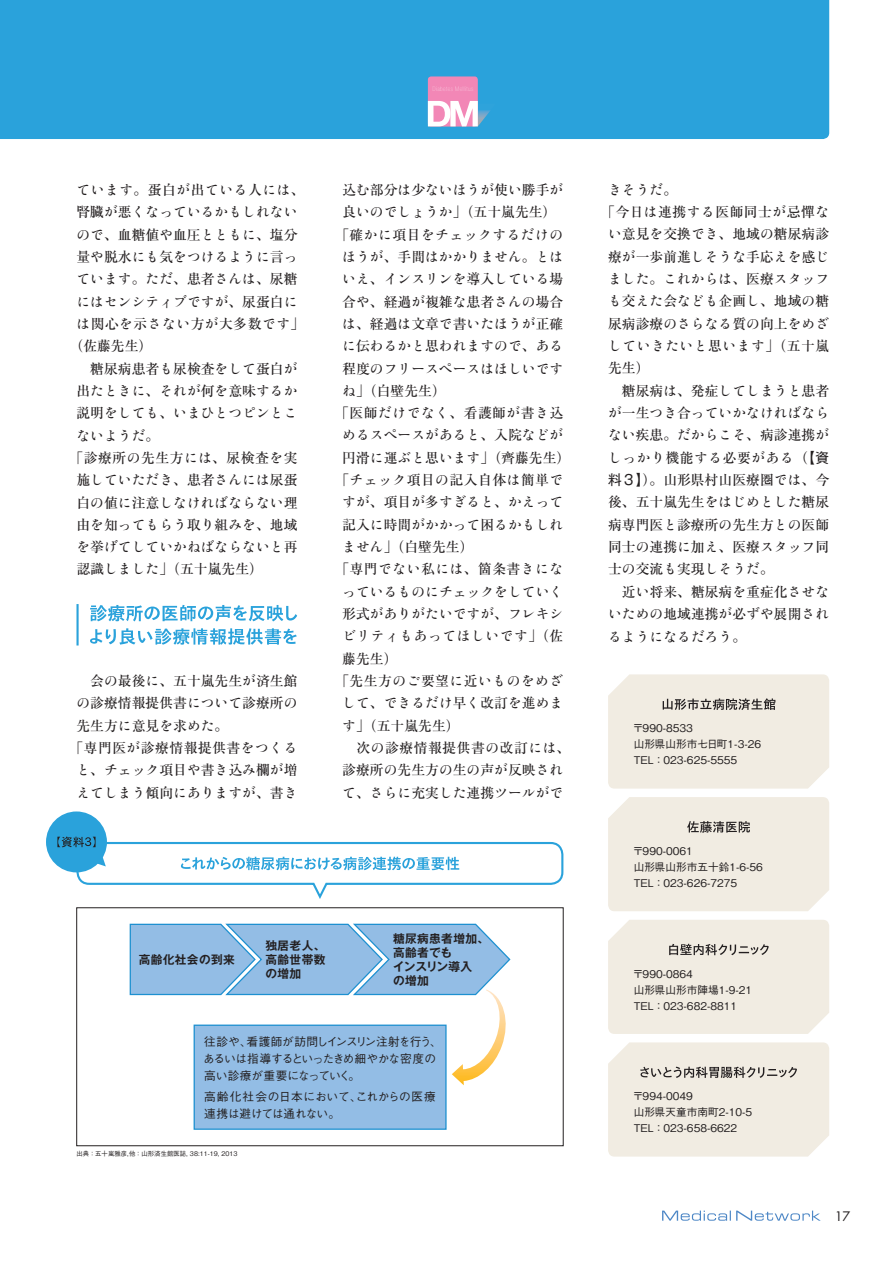
<style>
.page{position:relative;width:893px;height:1263px;background:#fff}
.page>*{position:absolute;margin:0;border:0;box-sizing:border-box;transform-origin:0 0}
.t1{font:13.8px/22.4px "Ryumin Std Medium KO 90 msp RKSJ V";color:#231f20;text-align:justify}
.t2{font:13.8px/22.4px "Ryumin Pro Medium 90 msp RKSJ H";color:#231f20}
.t3{font:13.8px/22.4px "Ryumin Pro Medium 90 msp RKSJ H";letter-spacing:.035em;color:#231f20;text-align:center}
.t4{font:13.8px/22.4px "Ryumin Pro Medium 90 msp RKSJ H";letter-spacing:.02em;color:#231f20}
.t5{font:12.75px "Futura";color:#231f20}
.t6{font:11.7px/17px "Gothic BBB Pro Medium 90 msp RKSJ H";letter-spacing:-.04em;color:#231f20}
.t7{font:11.7px/13.8px "Gothic MB101 Pro De Bold 90 msp RKSJ H";letter-spacing:.03em;color:#231f20;text-align:justify}
.t8{font:11.7px/17px "Gothic BBB Pro Medium 90 msp RKSJ H";letter-spacing:-.02em;color:#231f20}
.t9{font:10.65px/15.9px "Gothic BBB Pro Medium 90 msp RKSJ H";color:#231f20}
.t10{font:6.45px "Gothic BBB Pro Medium 90 msp RKSJ H";color:#231f20}
.s1{font-family:"Ryumin Pro Medium 90 msp RKSJ H"}
.s2{font-family:"Ryumin Std Medium KO 90 msp RKSJ V"}
.s3{font-family:"Gothic MB101 Pro Regular 90 msp RKSJ H"}
</style>
<div class="page">
<div style="left:76px;top:908px;width:487px;height:238px;border:1px solid #231f20"></div>
<svg style="left:608px;top:1042px;width:221px;height:115px"></svg>
<div style="left:608px;top:920px;width:221px;height:114px;background:#f1ece2"></div>
<div style="left:608px;top:797px;width:221px;height:114px;background:#f1ece2"></div>
<svg style="left:608px;top:674px;width:221px;height:115px"></svg>
<div style="left:46px;top:811px;width:61px;height:61px;background:#2aa2db;border-radius:50%"></div>
<svg style="left:57px;top:837px;width:507px;height:62px"></svg>
<hr style="left:76px;top:604px;width:3px;height:42px;background:#2aa2db">
<svg style="left:90px;top:628px;width:207px;height:17px"></svg>
<svg style="left:90px;top:605px;width:207px;height:17px"></svg>
<svg style="left:129px;top:923px;width:382px;height:158px"></svg>
<div style="left:194px;top:1025px;width:252px;height:104px;background:#93bde5"></div>
<div style="left:194px;top:1025px;width:253px;height:105px;border:1px solid #1d90d0"></div>
<div style="left:0;top:0;width:829px;height:139px;background:#2aa2db"></div>
<div style="left:428px;top:76px;width:50px;height:50px;background:#f287b6;border-radius:3px"></div>
<svg style="left:428px;top:101px;width:68px;height:25px"></svg>
<svg style="left:662px;top:1211px;width:159px;height:10px"></svg>
<p class="t1" style="left:76px;top:181px;width:230px">ています<span class="s1">。蛋白</span>が<span class="s1">出</span>ている<span class="s1">人</span>には<span class="s1">、腎臓</span>が<span class="s1">悪</span>くなっているかもしれない</p>
<p class="t2" style="left:76px;top:225px;width:223px"><span class="s2">ので</span>、血糖値<span class="s2">や</span>血圧<span class="s2">とともに</span>、塩分</p>
<p class="t1" style="left:76px;top:248px;width:229px;text-align:left"><span class="s1">量</span>や<span class="s1">脱水</span>にも<span class="s1">気</span>をつけるように<span class="s1">言</span>っています<span class="s1">。</span>ただ<span class="s1">、患者</span>さんは<span class="s1">、尿糖</span>にはセンシティブですが<span class="s1">、尿蛋白</span>には<span class="s1">関心</span>を<span class="s1">示</span>さない<span class="s1">方</span>が<span class="s1">大多数</span>です<span class="s1">」</span></p>
<p class="t2" style="left:76px;top:337px;width:223px;text-indent:-7px">（佐藤先生）<br>　糖尿病患者<span class="s2">も</span>尿検査<span class="s2">をして</span>蛋白<span class="s2">が</span></p>
<p class="t1" style="left:76px;top:381px;width:223px"><span class="s1">出</span>たときに<span class="s1">、</span>それが<span class="s1">何</span>を<span class="s1">意味</span>するか<span class="s1">説明</span>をしても<span class="s1">、</span>いまひとつピンとこないようだ<span class="s1">。</span></p>
<p class="t3" style="left:70px;top:448px;width:230px">「診療所<span class="s2">の</span>先生方<span class="s2">には</span>、尿検査<span class="s2">を</span>実</p>
<p class="t1" style="left:76px;top:471px;width:223px"><span class="s1">施</span>していただき<span class="s1">、患者</span>さんには<span class="s1">尿蛋白</span>の<span class="s1">値</span>に<span class="s1">注意</span>しなければならない<span class="s1">理由</span>を<span class="s1">知</span>ってもらう<span class="s1">取</span>り<span class="s1">組</span>みを<span class="s1">、地域</span>を<span class="s1">挙</span>げてしていかねばならないと<span class="s1">再</span></p>
<p class="t2" style="left:76px;top:560px;width:188px">認識<span class="s2">しました</span>」（五十嵐先生）</p>
<p class="t2" style="left:76px;top:672px;width:223px">　会<span class="s2">の</span>最後<span class="s2">に</span>、五十嵐先生<span class="s2">が</span>済生館</p>
<p class="t2" style="left:76px;top:694px;width:223px"><span class="s2">の</span>診療情報提供書<span class="s2">について</span>診療所<span class="s2">の</span></p>
<p class="t2" style="left:76px;top:716px;width:154px">先生方<span class="s2">に</span>意見<span class="s2">を</span>求<span class="s2">めた</span>。</p>
<p class="t3" style="left:70px;top:739px;width:229px">「専門医<span class="s2">が</span>診療情報提供書<span class="s2">をつくる</span></p>
<p class="t1" style="left:76px;top:761px;width:223px">と<span class="s1">、</span>チェック<span class="s1">項目</span>や<span class="s1">書</span>き<span class="s1">込</span>み<span class="s1">欄</span>が<span class="s1">増</span>えてしまう<span class="s1">傾向</span>にありますが<span class="s1">、書</span>き</p>
<p class="t1" style="left:342px;top:180px;width:223px"><span class="s1">込</span>む<span class="s1">部分</span>は<span class="s1">少</span>ないほうが<span class="s1">使</span>い<span class="s1">勝手</span>が</p>
<p class="t2" style="left:342px;top:203px;width:216px">良<span class="s2">いのでしょうか</span>」（五十嵐先生）</p>
<p class="t1" style="left:335px;top:225px;width:230px;text-align:center"><span class="s1">「確</span>かに<span class="s1">項目</span>をチェックするだけのほうが<span class="s1">、手間</span>はかかりません<span class="s1">。</span>とはいえ<span class="s1">、</span>インスリンを<span class="s1">導入</span>している<span class="s1">場</span></p>
<p class="t2" style="left:342px;top:292px;width:223px">合<span class="s2">や</span>、経過<span class="s2">が</span>複雑<span class="s2">な</span>患者<span class="s2">さんの</span>場合</p>
<p class="t1" style="left:342px;top:314px;width:223px">は<span class="s1">、経過</span>は<span class="s1">文章</span>で<span class="s1">書</span>いたほうが<span class="s1">正確</span>に<span class="s1">伝</span>わるかと<span class="s1">思</span>われますので<span class="s1">、</span>ある<span class="s1">程度</span>のフリースペースはほしいです</p>
<p class="t4" style="left:335px;top:381px;width:230px;text-indent:7px"><span class="s2">ね</span>」（白壁先生）<br>「医師<span class="s2">だけでなく</span>、看護師<span class="s2">が</span>書<span class="s2">き</span>込</p>
<p class="t1" style="left:342px;top:426px;width:223px">めるスペースがあると<span class="s1">、入院</span>などが</p>
<p class="t3" style="left:335px;top:448px;width:236px">円滑<span class="s2">に</span>運<span class="s2">ぶと</span>思<span class="s2">います</span>」（齊藤先生）「<span class="s2">チェック</span>項目<span class="s2">の</span>記入自体<span class="s2">は</span>簡単<span class="s2">で</span></p>
<p class="t1" style="left:342px;top:493px;width:223px">すが<span class="s1">、項目</span>が<span class="s1">多</span>すぎると<span class="s1">、</span>かえって<span class="s1">記入</span>に<span class="s1">時間</span>がかかって<span class="s1">困</span>るかもしれ</p>
<p class="t4" style="left:335px;top:538px;width:230px;text-indent:7px"><span class="s2">ません</span>」（白壁先生）<br>「専門<span class="s2">でない</span>私<span class="s2">には</span>、箇条書<span class="s2">きにな</span></p>
<p class="t1" style="left:342px;top:582px;width:223px">っているものにチェックをしていく<span class="s1">形式</span>がありがたいですが<span class="s1">、</span>フレキシビリティもあってほしいです<span class="s1">」（佐</span></p>
<p class="t2" style="left:342px;top:649px;width:57px">藤先生）</p>
<p class="t1" style="left:335px;top:671px;width:230px;text-align:center"><span class="s1">「先生方</span>のご<span class="s1">要望</span>に<span class="s1">近</span>いものをめざして<span class="s1">、</span>できるだけ<span class="s1">早</span>く<span class="s1">改訂</span>を<span class="s1">進</span>めま</p>
<p class="t2" style="left:342px;top:716px;width:230px"><span class="s2">す</span>」（五十嵐先生）<br>　次<span class="s2">の</span>診療情報提供書<span class="s2">の</span>改訂<span class="s2">には</span>、診療所<span class="s2">の</span>先生方<span class="s2">の</span>生<span class="s2">の</span>声<span class="s2">が</span>反映<span class="s2">され</span></p>
<p class="t1" style="left:342px;top:783px;width:223px">て<span class="s1">、</span>さらに<span class="s1">充実</span>した<span class="s1">連携</span>ツールがで</p>
<p class="t7" style="left:139px;top:954px;width:97px">高齢化社会の到来</p>
<p class="t7" style="left:265px;top:940px;width:61px">独居老人、高齢世帯数の増加</p>
<p class="t7" style="left:393px;top:933px;width:98px;text-align:left">糖尿病患者増加、高齢者でも<br>インスリン導入<br>の増加</p>
<p class="t6" style="left:203px;top:1034px;width:240px">往診や、看護師が訪問しインスリン注射を行う、あるいは指導するといったきめ細やかな密度の高い診療が重要になっていく。</p>
<p class="t8" style="left:204px;top:1089px;width:233px">高齢化社会の日本において、これからの医療連携は避けては通れない。</p>
<p class="t10" style="left:76px;top:1151px;width:163px">出典：五十嵐雅彦，他：山形済生館医誌, 38:11-19, 2013</p>
<p class="t1" style="left:608px;top:180px;width:71px">きそうだ<span class="s1">。</span></p>
<p class="t2" style="left:601px;top:203px;width:230px;text-align:center">「今日<span class="s2">は</span>連携<span class="s2">する</span>医師同士<span class="s2">が</span>忌憚<span class="s2">ない</span>意見<span class="s2">を</span>交換<span class="s2">でき</span>、地域<span class="s2">の</span>糖尿病診療<span class="s2">が</span>一歩前進<span class="s2">しそうな</span>手応<span class="s2">えを</span>感<span class="s2">じ</span></p>
<p class="t1" style="left:608px;top:270px;width:223px">ました<span class="s1">。</span>これからは<span class="s1">、医療</span>スタッフも<span class="s1">交</span>えた<span class="s1">会</span>なども<span class="s1">企画</span>し<span class="s1">、地域</span>の<span class="s1">糖尿病診療</span>のさらなる<span class="s1">質</span>の<span class="s1">向上</span>をめざしていきたいと<span class="s1">思</span>います<span class="s1">」（五十嵐</span></p>
<p class="t2" style="left:608px;top:359px;width:223px">先生）<br>　糖尿病<span class="s2">は</span>、発症<span class="s2">してしまうと</span>患者</p>
<p class="t1" style="left:608px;top:404px;width:223px">が<span class="s1">一生</span>つき<span class="s1">合</span>っていかなければならない<span class="s1">疾患。</span>だからこそ<span class="s1">、病診連携</span>がしっかり<span class="s1">機能</span>する<span class="s1">必要</span>がある<span class="s1">（</span><span class="s3">【資</span></p>
<p class="t2" style="left:608px;top:470px;width:223px"><span class="s3">料３】</span>）。山形県村山医療圏<span class="s2">では</span>、今後、五十嵐先生<span class="s2">をはじめとした</span>糖尿病専門医<span class="s2">と</span>診療所<span class="s2">の</span>先生方<span class="s2">との</span>医師同士<span class="s2">の</span>連携<span class="s2">に</span>加<span class="s2">え</span>、医療<span class="s2">スタッフ</span>同士<span class="s2">の</span>交流<span class="s2">も</span>実現<span class="s2">しそうだ</span>。<br>　近<span class="s2">い</span>将来、糖尿病<span class="s2">を</span>重症化<span class="s2">させな</span></p>
<p class="t1" style="left:608px;top:605px;width:223px">いための<span class="s1">地域連携</span>が<span class="s1">必</span>ずや<span class="s1">展開</span>されるようになるだろう<span class="s1">。</span></p>
<p class="t9" style="left:633px;top:722px;width:130px">〒990-8533<br>山形県山形市七日町１-３-26<br>TEL：023-625-5555</p>
<p class="t9" style="left:633px;top:845px;width:131px">〒990-0061<br>山形県山形市五十鈴１-６-56<br>TEL：023-626-7275</p>
<p class="t9" style="left:633px;top:967px;width:121px">〒990-0864<br>山形県山形市陣場１-９-21<br>TEL：023-682-8811</p>
<p class="t9" style="left:633px;top:1090px;width:123px">〒994-0049<br>山形県天童市南町２-10-５<br>TEL：023-658-6622</p>
<p class="t5" style="left:835px;top:1210px;width:17px">17</p>
</div>
